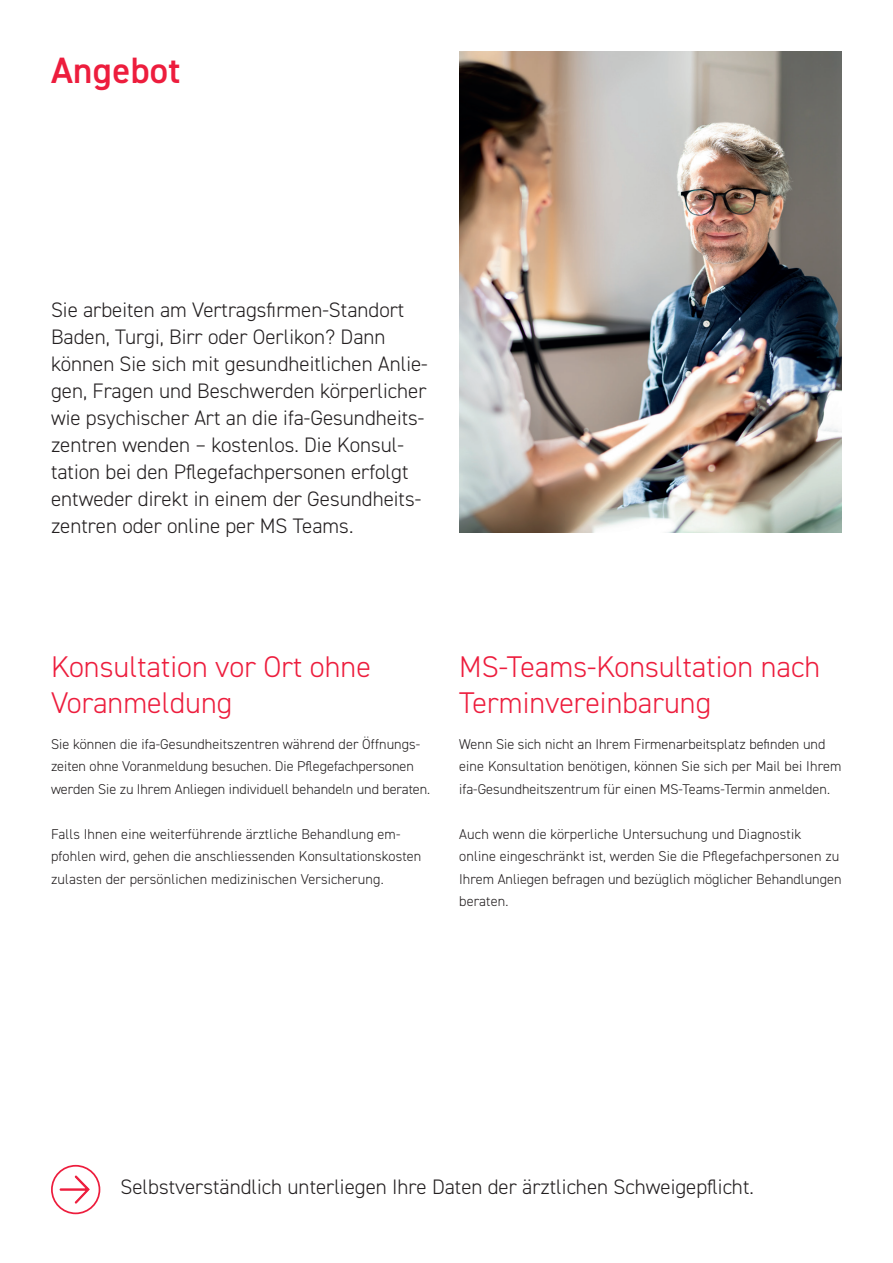
<style>
.page{position:relative;width:893px;height:1263px;background:#fff}
.page>*{position:absolute;margin:0;border:0;box-sizing:border-box;transform-origin:0 0}
.t1{font:600 36.75px "DIN2014";letter-spacing:.01em;color:#ed1d3d}
.t2{font:300 30px/36px "DIN2014";color:#ed1d3d}
.t3{font:300 21px/27px "DIN2014";color:#231f20}
.t4{font:300 14.25px/22.5px "DIN2014";letter-spacing:.005em;color:#231f20}
</style>
<div class="page">
<img style="left:459px;top:51px;width:383px;height:482px">
<svg style="left:59px;top:1175px;width:31px;height:29px"></svg>
<div style="left:51px;top:1165px;width:49px;height:49px;border:2px solid #ed1d3d;border-radius:50%"></div>
<h1 class="t1" style="left:51px;top:46px;width:131px">Angebot</h1>
<p class="t3" style="left:51px;top:296px;width:378px">Sie arbeiten am Vertragsfirmen-Standort Baden, Turgi, Birr oder Oerlikon? Dann können Sie sich mit gesundheitlichen Anlie&shy;gen, Fragen und Beschwerden körperlicher wie psychischer Art an die ifa-Gesundheits&shy;zentren wenden – kostenlos. Die Konsul&shy;tation bei den Pflegefachpersonen erfolgt entweder direkt in einem der Gesundheits&shy;zentren oder online per MS Teams.</p>
<h2 class="t2" style="left:51px;top:648px;width:321px">Konsultation vor Ort ohne<br>Voranmeldung</h2>
<p class="t4" style="left:51px;top:732px;width:381px">Sie können die ifa-Gesundheitszentren während der Öffnungs&shy;zeiten ohne Voranmeldung besuchen. Die Pflegefachpersonen werden Sie zu Ihrem Anliegen individuell behandeln und beraten.</p>
<p class="t4" style="left:51px;top:822px;width:372px">Falls Ihnen eine weiterführende ärztliche Behandlung em&shy;pfohlen wird, gehen die anschliessenden Konsultationskosten zulasten der persönlichen medizinischen Versicherung.</p>
<h2 class="t2" style="left:459px;top:648px;width:362px">MS-Teams-Konsultation nach<br>Terminvereinbarung</h2>
<p class="t4" style="left:459px;top:732px;width:384px">Wenn Sie sich nicht an Ihrem Firmenarbeitsplatz befinden und eine Konsultation benötigen, können Sie sich per Mail bei Ihrem ifa-Gesundheitszentrum für einen MS-Teams-Termin anmelden.</p>
<p class="t4" style="left:459px;top:822px;width:384px">Auch wenn die körperliche Untersuchung und Diagnostik online eingeschränkt ist, werden Sie die Pflegefachpersonen zu Ihrem Anliegen befragen und bezüglich möglicher Behandlungen beraten.</p>
<h3 class="t3" style="left:120px;top:1173px;width:635px">Selbstverständlich unterliegen Ihre Daten der ärztlichen Schweigepflicht.</h3>
</div>
